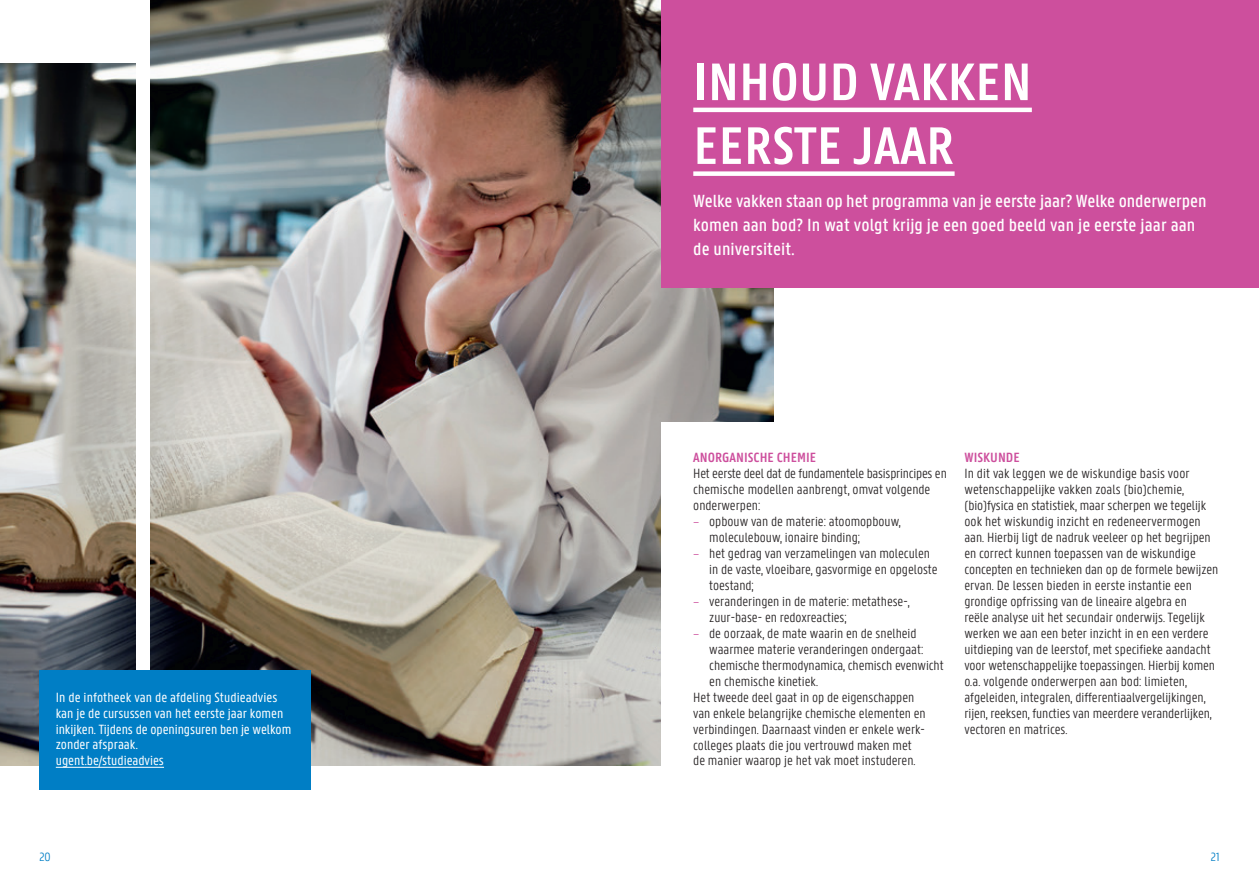
<style>
.page{position:relative;width:1259px;height:893px;background:#fff}
.page>*{position:absolute;margin:0;border:0;box-sizing:border-box;transform-origin:0 0}
.t1{font:600 56.25px/63.8px "U Gent Panno Text";color:#fff}
.t2{font:500 18.75px/23.9px "U Gent Panno Text";letter-spacing:-.005em;color:#fff}
.t3{font:300 14.25px/15.9px "U Gent Panno Text";color:#231f20}
.t4{font:14.25px/15.9px "U Gent Panno Text";color:#fff}
.t5{font:600 14.25px "U Gent Panno Text";color:#cd4f9d}
.t6{font:300 12.75px "U Gent Panno Text";color:#007ec5}
.s1{color:#cd4f9d}
</style>
<div class="page">
<img style="left:151px;top:0;width:622px;height:765px">
<img style="left:0;top:64px;width:135px;height:701px">
<div style="left:661px;top:0;width:598px;height:287px;background:#cd4f9d"></div>
<hr style="left:693px;top:108px;width:339px;height:4px;background:#fff">
<div style="left:693px;top:171px;width:261px;height:5px;background:#fff"></div>
<div style="left:661px;top:423px;width:319px;height:422px;background:#fff"></div>
<div style="left:40px;top:670px;width:271px;height:119px;background:#007ec5"></div>
<hr style="left:56px;top:767px;width:108px;height:1px;background:#fff">
<p class="t4" style="left:56px;top:689px;width:237px">In de infotheek van de afdeling Studieadvies kan je de cursussen van het eerste jaar komen inkijken. Tijdens de openingsuren ben je welkom zonder afspraak.<br>ugent.be/studieadvies</p>
<h1 class="t1" style="left:693px;top:49px;width:340px">INHOUD VAKKEN<br>EERSTE JAAR</h1>
<h2 class="t2" style="left:693px;top:189px;width:515px">Welke vakken staan op het programma van je eerste jaar? Welke onderwerpen komen aan bod? In wat volgt krijg je een goed beeld van je eerste jaar aan de universiteit.</h2>
<p class="t5" style="left:693px;top:449px;width:124px">ANORGANISCHE CHEMIE</p>
<p class="t3" style="left:693px;top:466px;width:255px">Het eerste deel dat de fundamentele basisprincipes en chemische modellen aanbrengt, omvat volgende onderwerpen:</p>
<p class="t3" style="left:709px;top:514px;width:193px;text-indent:-16px"><span class="s1">–</span> opbouw van de materie: atoomopbouw, moleculebouw, ionaire binding;</p>
<p class="t3" style="left:709px;top:545px;width:230px;text-indent:-16px"><span class="s1">–</span> het gedrag van verzamelingen van moleculen in de vaste, vloeibare, gasvormige en opgeloste toestand;</p>
<p class="t3" style="left:709px;top:593px;width:202px;text-indent:-16px"><span class="s1">–</span> veranderingen in de materie: metathese-, zuur-base- en redoxreacties;</p>
<p class="t3" style="left:693px;top:625px;width:225px"><span class="s1">–</span> de oorzaak, de mate waarin en de snelheid</p>
<p class="t3" style="left:709px;top:641px;width:216px">waarmee materie veranderingen ondergaat:</p>
<p class="t3" style="left:709px;top:657px;width:236px">chemische thermodynamica, chemisch evenwicht</p>
<p class="t3" style="left:709px;top:673px;width:110px">en chemische kinetiek.</p>
<p class="t3" style="left:693px;top:689px;width:223px">Het tweede deel gaat in op de eigenschappen</p>
<p class="t3" style="left:693px;top:705px;width:234px">van enkele belangrijke chemische elementen en</p>
<p class="t3" style="left:693px;top:721px;width:232px">verbindingen. Daarnaast vinden er enkele werk-</p>
<p class="t3" style="left:693px;top:737px;width:220px">colleges plaats die jou vertrouwd maken met</p>
<p class="t3" style="left:693px;top:753px;width:224px">de manier waarop je het vak moet instuderen.</p>
<p class="t5" style="left:964px;top:449px;width:57px">WISKUNDE</p>
<p class="t3" style="left:964px;top:466px;width:255px">In dit vak leggen we de wiskundige basis voor wetenschappelijke vakken zoals (bio)chemie, (bio)fysica en statistiek, maar scherpen we tegelijk ook het wiskundig inzicht en redeneervermogen aan. Hierbij ligt de nadruk veeleer op het begrijpen en correct kunnen toepassen van de wiskundige concepten en technieken dan op de formele bewijzen ervan. De lessen bieden in eerste instantie een grondige opfrissing van de lineaire algebra en<br>reële analyse uit het secundair onderwijs. Tegelijk werken we aan een beter inzicht in en een verdere uitdieping van de leerstof, met specifieke aandacht voor wetenschappelijke toepassingen. Hierbij komen o.a. volgende onderwerpen aan bod: limieten, afgeleiden, integralen, differentiaalvergelijkingen, rijen, reeksen, functies van meerdere veranderlijken, vectoren en matrices.</p>
<p class="t6" style="left:39px;top:849px;width:13px">20</p>
<p class="t6" style="left:1211px;top:849px;width:10px">21</p>
</div>
